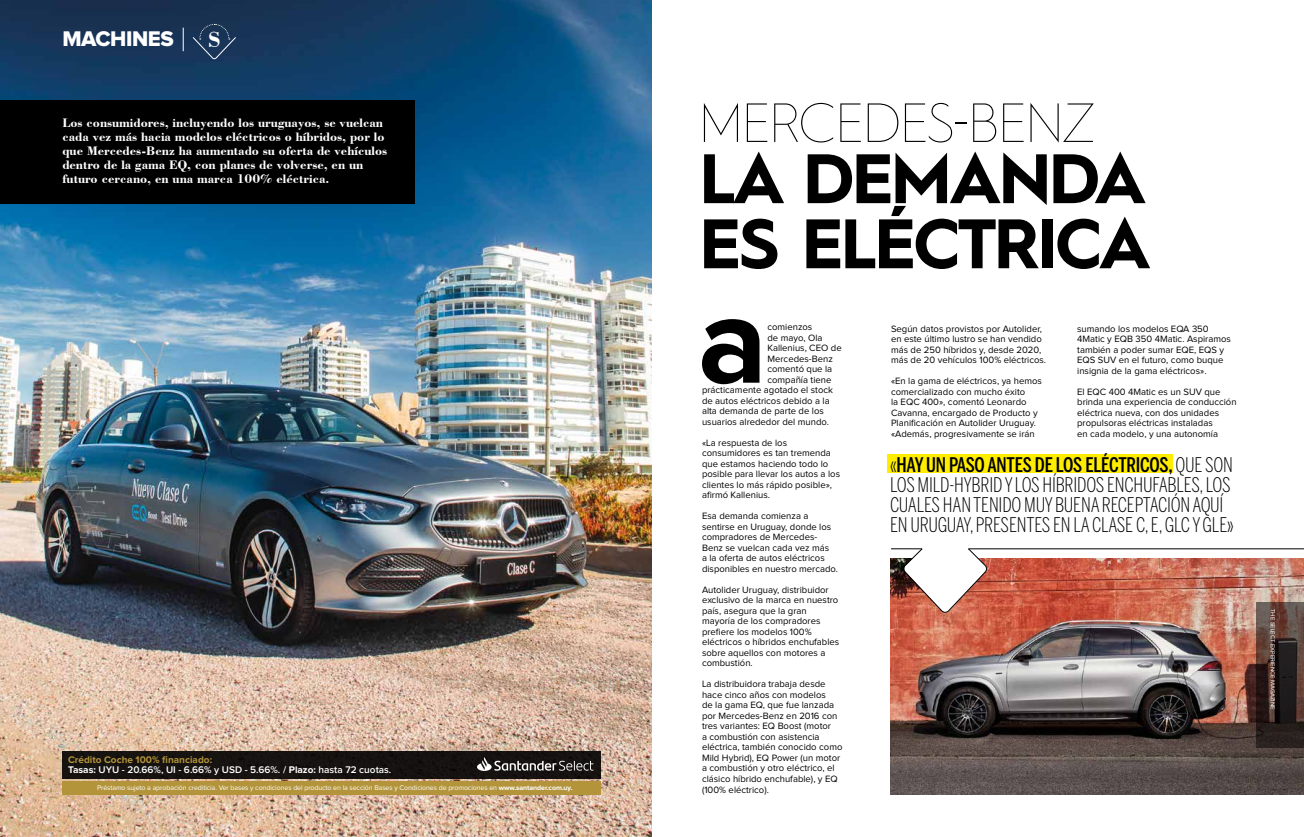
<style>
.page{position:relative;width:1304px;height:837px;background:#fff}
.page>*{position:absolute;margin:0;border:0;box-sizing:border-box;transform-origin:0 0}
.t1{font:700 128.3px "Proxima Nova";color:#000}
.t2{font:700 70px/65px "Hurme Geometric Sans 1";letter-spacing:-.04em;color:#000}
.t3{font:100 55.2px "Hurme Geometric Sans 1";letter-spacing:-.04em;color:#000}
.t4{font:700 22.8px "Bodoni BT";color:#fff}
.t5{font:22px "Proxima Nova Extrabld";letter-spacing:-.02em;color:#fff}
.t6{font:300 20px/20px "Benton Sans Comp";letter-spacing:-.01em;color:#000}
.t7{font:700 13px/14px "Bodoni BT";color:#fff}
.t8{font:600 10px/10px "Proxima Nova";color:#fff}
.t9{font:9.5px/10.5px "Proxima Nova";color:#000}
.t10{font:7px "Proxima Nova";letter-spacing:-.01em;color:#fff}
.t11{font:6px "Proxima Nova";color:#fff}
.s1{font-weight:700;color:#b3943b}
.s2{font-weight:700}
.s3{font-weight:500}
</style>
<div class="page">
<img style="left:0;top:0;width:652px;height:836px">
<div style="left:0;top:101px;width:414px;height:103px;background:#000"></div>
<div style="left:888px;top:454px;width:285px;height:19px;background:#ffed00"></div>
<img style="left:890px;top:558px;width:414px;height:236px">
<hr style="left:968px;top:548px;width:336px;height:1px;background:#000">
<svg style="left:903px;top:548px;width:85px;height:64px"></svg>
<hr style="left:891px;top:548px;width:31px;height:1px;background:#000">
<svg style="left:1256px;top:601px;width:48px;height:146px;background:#3f2f2a"></svg>
<svg style="left:183px;top:28px;width:1px;height:23px"></svg>
<svg style="left:192px;top:24px;width:45px;height:36px;background:#243e60"></svg>
<div style="left:62px;top:750px;width:539px;height:28px;background:#161310"></div>
<div style="left:62px;top:780px;width:539px;height:14px;background:#b3943b"></div>
<svg style="left:477px;top:757px;width:117px;height:13px"></svg>
<h3 class="t5" style="left:62px;top:29px;width:113px">MACHINES</h3>
<h3 class="t4" style="left:208px;top:26px;width:14px">S</h3>
<h3 class="t7" style="left:62px;top:115px;width:326px">Los consumidores, incluyendo los uruguayos, se vuelcan cada vez más hacia modelos eléctricos o híbridos, por lo que Mercedes-Benz ha aumentado su oferta de vehículos</h3>
<h3 class="t7" style="left:62px;top:157px;width:302px">dentro de la gama EQ, con planes de volverse, en un futuro cercano, en una marca 100% eléctrica.</h3>
<p class="t8" style="left:68px;top:755px;width:325px"><span class="s1">Crédito Coche 100% financiado:<br></span><span class="s2">Tasas:</span> UYU - 20.66%, UI - 6.66% y USD - 5.66%. / <span class="s2">Plazo:</span> hasta 72 cuotas.</p>
<p class="t10" style="left:97px;top:784px;width:477px">Préstamo sujeto a aprobación crediticia. Ver bases y condiciones del producto en la sección Bases y Condiciones de promociones en <span class="s2">www.santander.com.uy.</span></p>
<h3 class="t3" style="left:698px;top:87px;width:399px">MERCEDES-BENZ</h3>
<h2 class="t2" style="left:699px;top:142px;width:453px">LA DEMANDA<br>ES ELÉCTRICA</h2>
<h1 class="t1" style="left:698px;top:281px;width:71px">a</h1>
<p class="t9" style="left:767px;top:322px;width:46px">comienzos</p>
<p class="t9" style="left:767px;top:332px;width:57px">de mayo, Ola</p>
<p class="t9" style="left:767px;top:343px;width:76px">Kallenius, CEO de</p>
<p class="t9" style="left:767px;top:353px;width:67px">Mercedes-Benz</p>
<p class="t9" style="left:767px;top:364px;width:66px">comentó que la</p>
<p class="t9" style="left:767px;top:374px;width:66px">compañía tiene</p>
<p class="t9" style="left:702px;top:385px;width:133px">prácticamente agotado el stock</p>
<p class="t9" style="left:702px;top:395px;width:129px">de autos eléctricos debido a la</p>
<p class="t9" style="left:702px;top:406px;width:123px">alta demanda de parte de los</p>
<p class="t9" style="left:702px;top:416px;width:129px">usuarios alrededor del mundo.</p>
<p class="t9" style="left:702px;top:437px;width:140px">«La respuesta de los consumidores es tan tremenda que estamos haciendo todo lo posible para llevar los autos a los clientes lo más rápido posible», afirmó Kallenius.</p>
<p class="t9" style="left:702px;top:511px;width:138px">Esa demanda comienza a sentirse en Uruguay, donde los compradores de Mercedes-<br>Benz se vuelcan cada vez más<br>a la oferta de autos eléctricos disponibles en nuestro mercado.</p>
<p class="t9" style="left:702px;top:584px;width:139px">Autolider Uruguay, distribuidor exclusivo de la marca en nuestro país, asegura que la gran mayoría de los compradores prefiere los modelos 100% eléctricos o híbridos enchufables sobre aquellos con motores a combustión.</p>
<p class="t9" style="left:702px;top:679px;width:142px">La distribuidora trabaja desde hace cinco años con modelos<br>de la gama EQ, que fue lanzada por Mercedes-Benz en 2016 con tres variantes: EQ Boost (motor<br>a combustión con asistencia eléctrica, también conocido como<br>Mild Hybrid), EQ Power (un motor a combustión y otro eléctrico, el clásico híbrido enchufable), y EQ (100% eléctrico).</p>
<p class="t9" style="left:891px;top:323px;width:157px">Según datos provistos por Autolider, en este último lustro se han vendido más de 250 híbridos y, desde 2020, más de 20 vehículos 100% eléctricos.</p>
<p class="t9" style="left:891px;top:376px;width:152px">«En la gama de eléctricos, ya hemos comercializado con mucho éxito<br>la EQC 400», comentó Leonardo Cavanna, encargado de Producto y Planificación en Autolider Uruguay. «Además, progresivamente se irán</p>
<p class="t9" style="left:1077px;top:323px;width:155px">sumando los modelos EQA 350<br>4Matic y EQB 350 4Matic. Aspiramos también a poder sumar EQE, EQS y<br>EQS SUV en el futuro, como buque insignia de la gama eléctricos».</p>
<p class="t9" style="left:1077px;top:386px;width:161px">El EQC 400 4Matic es un SUV que brinda una experiencia de conducción eléctrica nueva, con dos unidades propulsoras eléctricas instaladas<br>en cada modelo, y una autonomía</p>
<h3 class="t6" style="left:890px;top:454px;width:345px">«<span class="s3">HAY UN PASO ANTES DE LOS ELÉCTRICOS,</span> QUE SON LOS MILD-HYBRID Y LOS HÍBRIDOS ENCHUFABLES, LOS CUALES HAN TENIDO MUY BUENA RECEPTACIÓN AQUÍ EN URUGUAY, PRESENTES EN LA CLASE C, E, GLC Y GLE»</h3>
<p class="t11" style="left:1275px;top:608px;width:102px;rotate:90deg">THE SELECT EXPERIENCE MAGAZINE</p>
</div>
